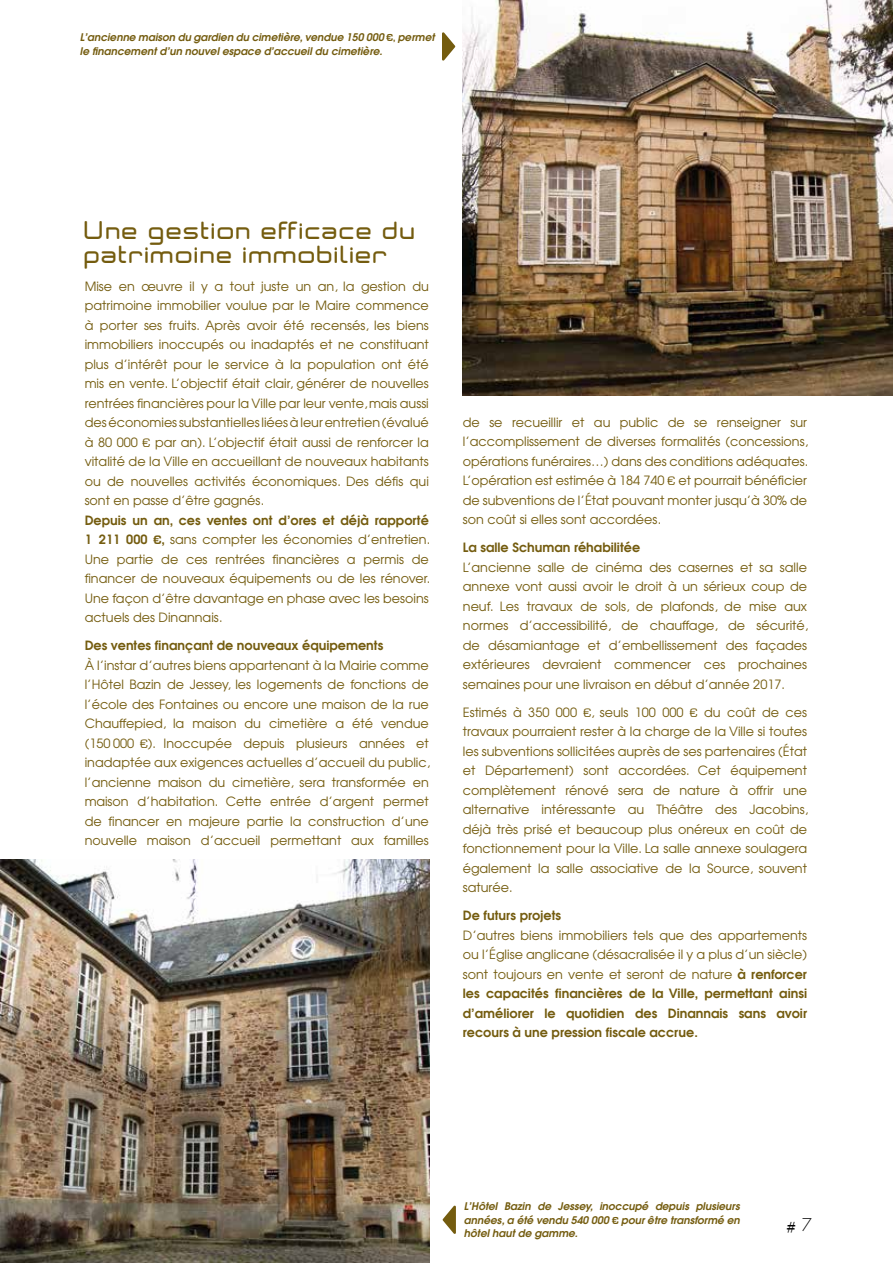
<style>
.page{position:relative;width:893px;height:1263px;background:#fff}
.page>*{position:absolute;margin:0;border:0;box-sizing:border-box;transform-origin:0 0}
.t1{font:500 22.5px/24px "Neogrey";letter-spacing:.06em;color:#745c0f}
.t2{font:700 18px "Bodoni Svty Two ITCTT";color:#000}
.t3{font:12.75px/19.5px "Avant Garde";color:#745c0f;text-align:justify}
.t4{font:600 12.75px/19.5px "Avant Garde";color:#745c0f;text-align:justify}
.t5{font:italic 600 10.5px/13.5px "Avant Garde";color:#745c0f;text-align:justify}
.s1{font-family:"Eurostile";font-weight:700;font-style:normal}
.s2{font-family:"Eurostile"}
.s3{font-weight:600}
.s4{font-family:"Eurostile";font-weight:700}
.s5{font-weight:400}
.s6{font-family:"Geosans";font-weight:300}
</style>
<div class="page">
<img style="left:463px;top:0;width:430px;height:395px">
<img style="left:1px;top:859px;width:428px;height:404px">
<svg style="left:442px;top:32px;width:13px;height:29px"></svg>
<svg style="left:443px;top:1205px;width:13px;height:29px"></svg>
<p class="t5" style="left:80px;top:30px;width:356px">L’ancienne maison du gardien du cimetière, vendue 150 000 <span class="s1">€,</span> permet le financement d’un nouvel espace d’accueil du cimetière.</p>
<h1 class="t1" style="left:85px;top:218px;width:333px">Une gestion efficace du patrimoine immobilier</h1>
<p class="t3" style="left:85px;top:276px;width:346px">Mise en œuvre il y a tout juste un an, la gestion du patrimoine immobilier voulue par le Maire commence à porter ses fruits. Après avoir été recensés, les biens immobiliers inoccupés ou inadaptés et ne constituant plus d’intérêt pour le service à la population ont été mis en vente. L’objectif était clair, générer de nouvelles rentrées financières pour la Ville par leur vente, mais aussi des économies substantielles liées à leur entretien (évalué à 80 000 <span class="s2">€</span> par an). L’objectif était aussi de renforcer la vitalité de la Ville en accueillant de nouveaux habitants ou de nouvelles activités économiques. Des défis qui sont en passe d’être gagnés.</p>
<p class="t3" style="left:85px;top:510px;width:347px"><span class="s3">Depuis un an, ces ventes ont d’ores et déjà rapporté 1 211 000</span> <span class="s4">€</span><span class="s3">,</span> sans compter les économies d’entretien.<br>Une partie de ces rentrées financières a permis de financer de nouveaux équipements ou de les rénover.<br>Une façon d’être davantage en phase avec les besoins actuels des Dinannais.</p>
<p class="t4" style="left:85px;top:635px;width:300px">Des ventes finançant de nouveaux équipements</p>
<p class="t3" style="left:85px;top:655px;width:347px">À l’instar d’autres biens appartenant à la Mairie comme l’Hôtel Bazin de Jessey, les logements de fonctions de l’école des Fontaines ou encore une maison de la rue Chauffepied, la maison du cimetière a été vendue (150 000 <span class="s2">€</span>). Inoccupée depuis plusieurs années et inadaptée aux exigences actuelles d’accueil du public, l’ancienne maison du cimetière, sera transformée en maison d’habitation. Cette entrée d’argent permet de financer en majeure partie la construction d’une nouvelle maison d’accueil permettant aux familles</p>
<p class="t3" style="left:463px;top:412px;width:347px">de se recueillir et au public de se renseigner sur l’accomplissement de diverses formalités (concessions, opérations funéraires…) dans des conditions adéquates.<br>L’opération est estimée à 184 740 <span class="s2">€</span> et pourrait bénéficier de subventions de l’État pouvant monter jusqu’à 30% de son coût si elles sont accordées.</p>
<p class="t4" style="left:463px;top:538px;width:179px">La salle Schuman réhabilitée</p>
<p class="t3" style="left:463px;top:557px;width:347px">L’ancienne salle de cinéma des casernes et sa salle annexe vont aussi avoir le droit à un sérieux coup de neuf. Les travaux de sols, de plafonds, de mise aux normes d’accessibilité, de chauffage, de sécurité, de désamiantage et d’embellissement des façades extérieures devraient commencer ces prochaines semaines pour une livraison en début d’année 2017.</p>
<p class="t3" style="left:463px;top:702px;width:347px">Estimés à 350 000 <span class="s2">€</span>, seuls 100 000 <span class="s2">€</span> du coût de ces travaux pourraient rester à la charge de la Ville si toutes les subventions sollicitées auprès de ses partenaires (État et Département) sont accordées. Cet équipement complètement rénové sera de nature à offrir une alternative intéressante au Théâtre des Jacobins, déjà très prisé et beaucoup plus onéreux en coût de fonctionnement pour la Ville. La salle annexe soulagera également la salle associative de la Source, souvent saturée.</p>
<p class="t4" style="left:463px;top:906px;width:100px">De futurs projets</p>
<p class="t4" style="left:463px;top:925px;width:346px"><span class="s5">D’autres biens immobiliers tels que des appartements ou l’Église anglicane (désacralisée il y a plus d’un siècle) sont toujours en vente et seront de nature</span> à renforcer les capacités financières de la Ville, permettant ainsi d’améliorer le quotidien des Dinannais sans avoir recours à une pression fiscale accrue.</p>
<p class="t5" style="left:464px;top:1199px;width:277px">L’Hôtel Bazin de Jessey, inoccupé depuis plusieurs années, a été vendu 540 000 <span class="s1">€</span> pour être transformé en hôtel haut de gamme.</p>
<h2 class="t2" style="left:786px;top:1212px;width:27px"># <span class="s6">7</span></h2>
</div>
